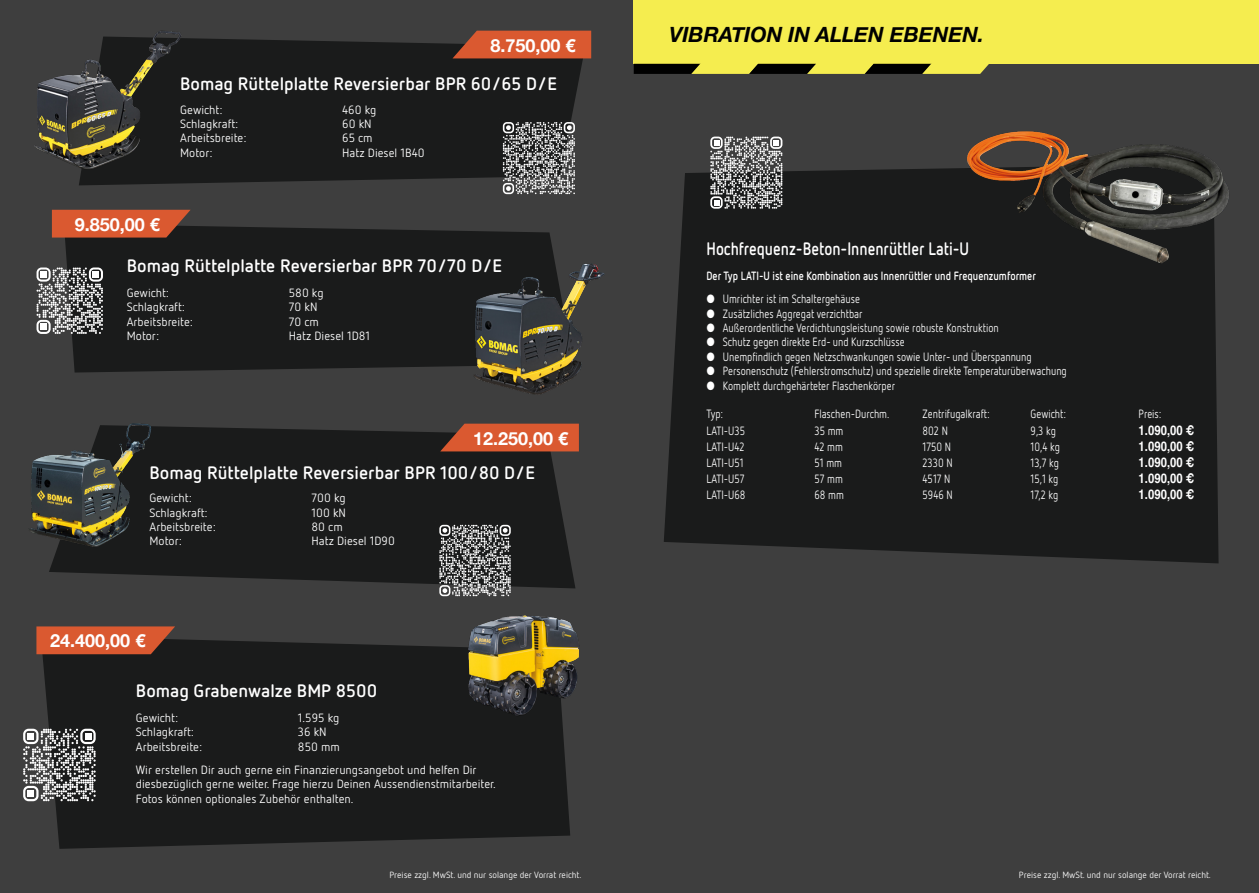
<style>
.page{position:relative;width:1259px;height:893px;background:#fff}
.page>*{position:absolute;margin:0;border:0;box-sizing:border-box;transform-origin:0 0}
.t1{font:italic 700 21px "Helvetica Neue";color:#000}
.t2{font:700 18px "Netto OT";color:#fff}
.t3{font:700 18px "Helvetica Neue";color:#fff}
.t4{font:700 18px "Netto OT";color:#fff;scale:.84 1}
.t5{font:700 13.5px "Helvetica";color:#fff;scale:.84 1}
.t6{font:12px "Netto OT";color:#fff;scale:.84 1}
.t7{font:12px/14.4px "Netto OT";color:#fff}
.t8{font:700 12px "Netto OT";color:#fff;scale:.84 1}
.t9{font:9px "Netto OT";color:#fff}
</style>
<div class="page">
<div style="left:625px;top:0;width:634px;height:893px;background:#3e3e3e"></div>
<div style="left:0;top:0;width:634px;height:893px;background:#3e3e3e"></div>
<div style="left:65px;top:226px;width:490px;height:147px;background:#1a1b1b"></div>
<svg style="left:79px;top:38px;width:506px;height:147px;background:#1c1d1d"></svg>
<svg style="left:49px;top:427px;width:526px;height:161px;background:#1d1e1e"></svg>
<svg style="left:41px;top:639px;width:529px;height:210px;background:#1c1d1d"></svg>
<img style="left:472px;top:260px;width:132px;height:135px">
<img style="left:29px;top:423px;width:150px;height:132px">
<img style="left:463px;top:615px;width:116px;height:111px">
<svg style="left:52px;top:210px;width:139px;height:28px;background:#c6532e"></svg>
<svg style="left:440px;top:424px;width:139px;height:27px;background:#ca552f"></svg>
<img style="left:34px;top:31px;width:168px;height:143px">
<svg style="left:452px;top:31px;width:139px;height:27px;background:#ca5530"></svg>
<svg style="left:36px;top:626px;width:139px;height:28px;background:#c7532f"></svg>
<div style="left:664px;top:164px;width:554px;height:399px;background:#1a1b1b"></div>
<img style="left:955px;top:131px;width:274px;height:143px">
<div style="left:634px;top:0;width:625px;height:64px;background:#f5ed4f"></div>
<svg style="left:634px;top:64px;width:355px;height:10px;background:#777327"></svg>
<svg style="left:706px;top:136px;width:76px;height:73px"></svg>
<svg style="left:36px;top:265px;width:67px;height:69px"></svg>
<svg style="left:23px;top:726px;width:73px;height:75px"></svg>
<div style="left:28px;top:790px;width:6px;height:7px;background:#fff"></div>
<svg style="left:499px;top:118px;width:76px;height:76px"></svg>
<svg style="left:435px;top:521px;width:76px;height:75px;background:#696969"></svg>
<p class="t3" style="left:490px;top:31px;width:87px">8.750,00 €</p>
<p class="t2" style="left:180px;top:72px;width:378px">Bomag Rüttelplatte Reversierbar BPR 60/65 D/E</p>
<p class="t7" style="left:180px;top:102px;width:44px">Gewicht:</p>
<p class="t7" style="left:342px;top:102px;width:36px">460 kg</p>
<p class="t7" style="left:180px;top:116px;width:60px">Schlagkraft:</p>
<p class="t7" style="left:342px;top:116px;width:31px">60 kN</p>
<p class="t7" style="left:180px;top:131px;width:68px">Arbeitsbreite:</p>
<p class="t7" style="left:342px;top:131px;width:32px">65 cm</p>
<p class="t7" style="left:180px;top:145px;width:34px">Motor:</p>
<p class="t7" style="left:342px;top:145px;width:84px">Hatz Diesel 1B40</p>
<p class="t3" style="left:75px;top:210px;width:87px">9.850,00 €</p>
<p class="t2" style="left:127px;top:254px;width:377px">Bomag Rüttelplatte Reversierbar BPR 70/70 D/E</p>
<p class="t7" style="left:127px;top:285px;width:44px">Gewicht:</p>
<p class="t7" style="left:289px;top:285px;width:36px">580 kg</p>
<p class="t7" style="left:127px;top:300px;width:60px">Schlagkraft:</p>
<p class="t7" style="left:289px;top:300px;width:30px">70 kN</p>
<p class="t7" style="left:127px;top:314px;width:68px">Arbeitsbreite:</p>
<p class="t7" style="left:289px;top:314px;width:32px">70 cm</p>
<p class="t7" style="left:127px;top:329px;width:34px">Motor:</p>
<p class="t7" style="left:289px;top:329px;width:83px">Hatz Diesel 1D81</p>
<p class="t3" style="left:473px;top:424px;width:97px">12.250,00 €</p>
<p class="t2" style="left:149px;top:461px;width:387px">Bomag Rüttelplatte Reversierbar BPR 100/80 D/E</p>
<p class="t7" style="left:149px;top:490px;width:44px">Gewicht:</p>
<p class="t7" style="left:311px;top:490px;width:36px">700 kg</p>
<p class="t7" style="left:149px;top:505px;width:60px">Schlagkraft:</p>
<p class="t7" style="left:311px;top:505px;width:36px">100 kN</p>
<p class="t7" style="left:149px;top:519px;width:68px">Arbeitsbreite:</p>
<p class="t7" style="left:311px;top:519px;width:33px">80 cm</p>
<p class="t7" style="left:149px;top:534px;width:34px">Motor:</p>
<p class="t7" style="left:311px;top:534px;width:85px">Hatz Diesel 1D90</p>
<p class="t3" style="left:50px;top:627px;width:97px">24.400,00 €</p>
<p class="t2" style="left:136px;top:679px;width:243px">Bomag Grabenwalze BMP 8500</p>
<p class="t7" style="left:136px;top:710px;width:44px">Gewicht:</p>
<p class="t7" style="left:298px;top:710px;width:43px">1.595 kg</p>
<p class="t7" style="left:136px;top:725px;width:60px">Schlagkraft:</p>
<p class="t7" style="left:298px;top:725px;width:30px">36 kN</p>
<p class="t7" style="left:136px;top:739px;width:68px">Arbeitsbreite:</p>
<p class="t7" style="left:298px;top:739px;width:43px">850 mm</p>
<p class="t7" style="left:136px;top:762px;width:361px">Wir erstellen Dir auch gerne ein Finanzierungsangebot und helfen Dir diesbezüglich gerne weiter. Frage hierzu Deinen Aussendienstmitarbeiter.<br>Fotos können optionales Zubehör enthalten.</p>
<p class="t1" style="left:669px;top:18px;width:316px">VIBRATION IN ALLEN EBENEN.</p>
<p class="t4" style="left:706px;top:237px;width:314px">Hochfrequenz-Beton-Innenrüttler Lati-U</p>
<p class="t8" style="left:706px;top:268px;width:394px">Der Typ LATI-U ist eine Kombination aus Innenrüttler und Frequenzumformer</p>
<p class="t6" style="left:706px;top:292px;width:184px">● Umrichter ist im Schaltergehäuse</p>
<p class="t6" style="left:706px;top:306px;width:187px">● Zusätzliches Aggregat verzichtbar</p>
<p class="t6" style="left:706px;top:320px;width:349px">● Außerordentliche Verdichtungsleistung sowie robuste Konstruktion</p>
<p class="t6" style="left:706px;top:335px;width:237px">● Schutz gegen direkte Erd- und Kurzschlüsse</p>
<p class="t6" style="left:706px;top:349px;width:389px">● Unempfindlich gegen Netzschwankungen sowie Unter- und Überspannung</p>
<p class="t6" style="left:706px;top:364px;width:430px">● Personenschutz (Fehlerstromschutz) und spezielle direkte Temperaturüberwachung</p>
<p class="t6" style="left:706px;top:378px;width:226px">● Komplett durchgehärteter Flaschenkörper</p>
<p class="t6" style="left:706px;top:407px;width:21px">Typ:</p>
<p class="t6" style="left:814px;top:407px;width:91px">Flaschen-Durchm.</p>
<p class="t6" style="left:922px;top:407px;width:81px">Zentrifugalkraft:</p>
<p class="t6" style="left:1030px;top:407px;width:44px">Gewicht:</p>
<p class="t6" style="left:1138px;top:407px;width:29px">Preis:</p>
<p class="t6" style="left:706px;top:423px;width:47px">LATI-U35</p>
<p class="t6" style="left:814px;top:423px;width:36px">35 mm</p>
<p class="t6" style="left:922px;top:423px;width:32px">802 N</p>
<p class="t6" style="left:1030px;top:423px;width:32px">9,3 kg</p>
<p class="t5" style="left:1138px;top:421px;width:68px">1.090,00 €</p>
<p class="t6" style="left:706px;top:439px;width:47px">LATI-U42</p>
<p class="t6" style="left:814px;top:439px;width:35px">42 mm</p>
<p class="t6" style="left:922px;top:439px;width:36px">1750 N</p>
<p class="t6" style="left:1030px;top:439px;width:36px">10,4 kg</p>
<p class="t5" style="left:1138px;top:438px;width:68px">1.090,00 €</p>
<p class="t6" style="left:706px;top:455px;width:46px">LATI-U51</p>
<p class="t6" style="left:814px;top:455px;width:34px">51 mm</p>
<p class="t6" style="left:922px;top:455px;width:37px">2330 N</p>
<p class="t6" style="left:1030px;top:455px;width:35px">13,7 kg</p>
<p class="t5" style="left:1138px;top:454px;width:68px">1.090,00 €</p>
<p class="t6" style="left:706px;top:472px;width:47px">LATI-U57</p>
<p class="t6" style="left:814px;top:472px;width:35px">57 mm</p>
<p class="t6" style="left:922px;top:472px;width:35px">4517 N</p>
<p class="t6" style="left:1030px;top:472px;width:35px">15,1 kg</p>
<p class="t5" style="left:1138px;top:470px;width:68px">1.090,00 €</p>
<p class="t6" style="left:706px;top:488px;width:48px">LATI-U68</p>
<p class="t6" style="left:814px;top:488px;width:37px">68 mm</p>
<p class="t6" style="left:922px;top:488px;width:37px">5946 N</p>
<p class="t6" style="left:1030px;top:488px;width:34px">17,2 kg</p>
<p class="t5" style="left:1138px;top:486px;width:68px">1.090,00 €</p>
<p class="t9" style="left:389px;top:869px;width:193px">Preise zzgl. MwSt. und nur solange der Vorrat reicht.</p>
<p class="t9" style="left:1019px;top:869px;width:193px">Preise zzgl. MwSt. und nur solange der Vorrat reicht.</p>
</div>
